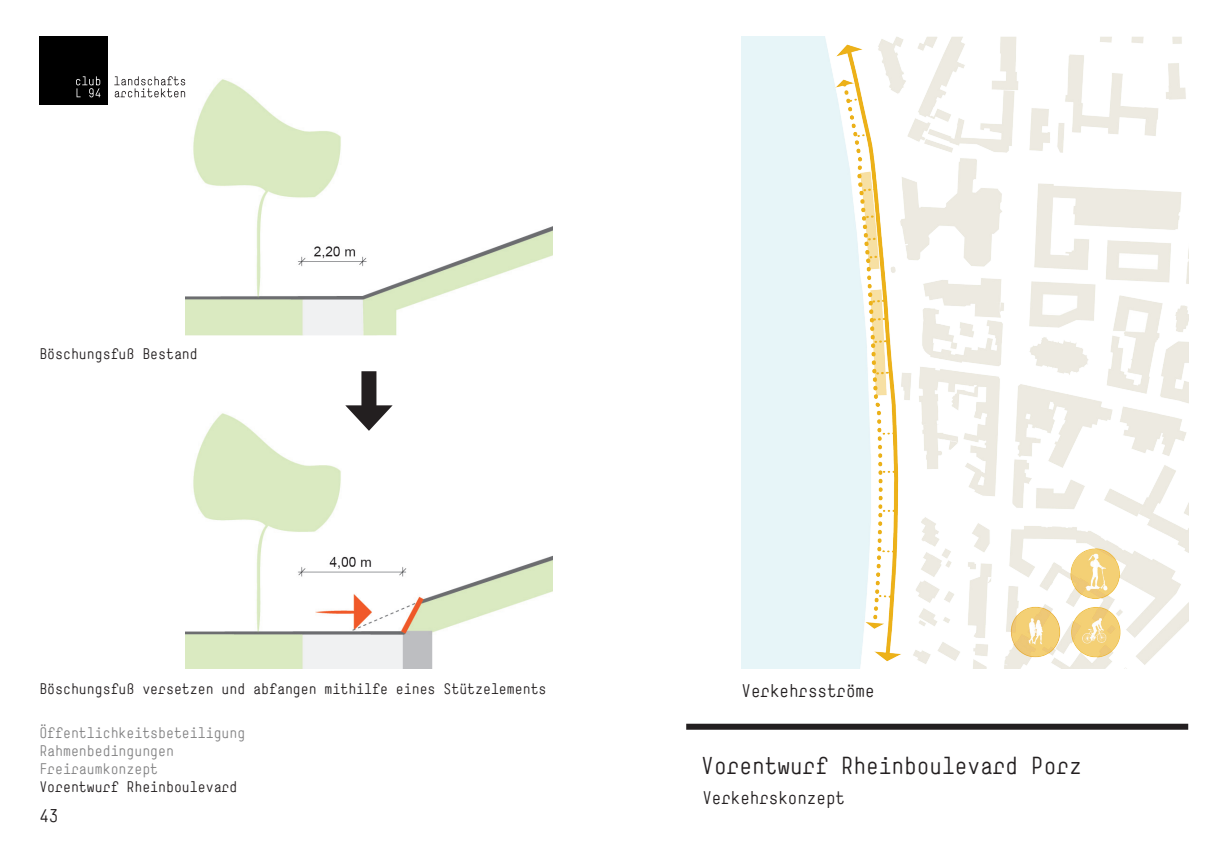
<style>
.page{position:relative;width:1221px;height:851px;background:#fff}
.page>*{position:absolute;margin:0;border:0;box-sizing:border-box;transform-origin:0 0}
.p-Titel_1{font:24px "Simple";color:#231f20}
.t1{font:18px "Simple";color:#231f20}
.p-Titel_1-2{font:15px "Simple";color:#231f20}
.t2{font:15px/18px "Simple";color:#838384}
</style>
<div class="page">
<img style="left:741px;top:36px;width:447px;height:632px">
<img style="left:185px;top:391px;width:367px;height:277px">
<img style="left:185px;top:79px;width:367px;height:256px">
<div style="left:361px;top:371px;width:15px;height:44px;background:#231f20"></div>
<svg style="left:345px;top:405px;width:47px;height:26px"></svg>
<div style="left:686px;top:723px;width:502px;height:6px;background:#231f20"></div>
<div style="left:39px;top:36px;width:68px;height:68px;background:#000"></div>
<svg style="left:114px;top:76px;width:71px;height:21px"></svg>
<svg style="left:76px;top:76px;width:24px;height:21px"></svg>
<p class="p-Titel_1-2" style="left:39px;top:345px;width:160px">Böschungsfuß Bestand</p>
<p class="p-Titel_1-2" style="left:39px;top:679px;width:508px">Böschungsfuß versetzen und abfangen mithilfe eines Stützelements</p>
<p class="t2" style="left:39px;top:723px;width:207px">Öffentlichkeitsbeteiligung<br>Rahmenbedingungen<br>Freiraumkonzept</p>
<p class="p-Titel_1-2" style="left:39px;top:778px;width:199px">Vorentwurf Rheinboulevard</p>
<p class="t1" style="left:39px;top:805px;width:21px">43</p>
<p class="t1" style="left:741px;top:680px;width:135px">Verkehrsströme</p>
<p class="p-Titel_1" style="left:701px;top:751px;width:382px">Vorentwurf Rheinboulevard Porz</p>
<h3 class="t1" style="left:702px;top:787px;width:144px">Verkehrskonzept</h3>
</div>
